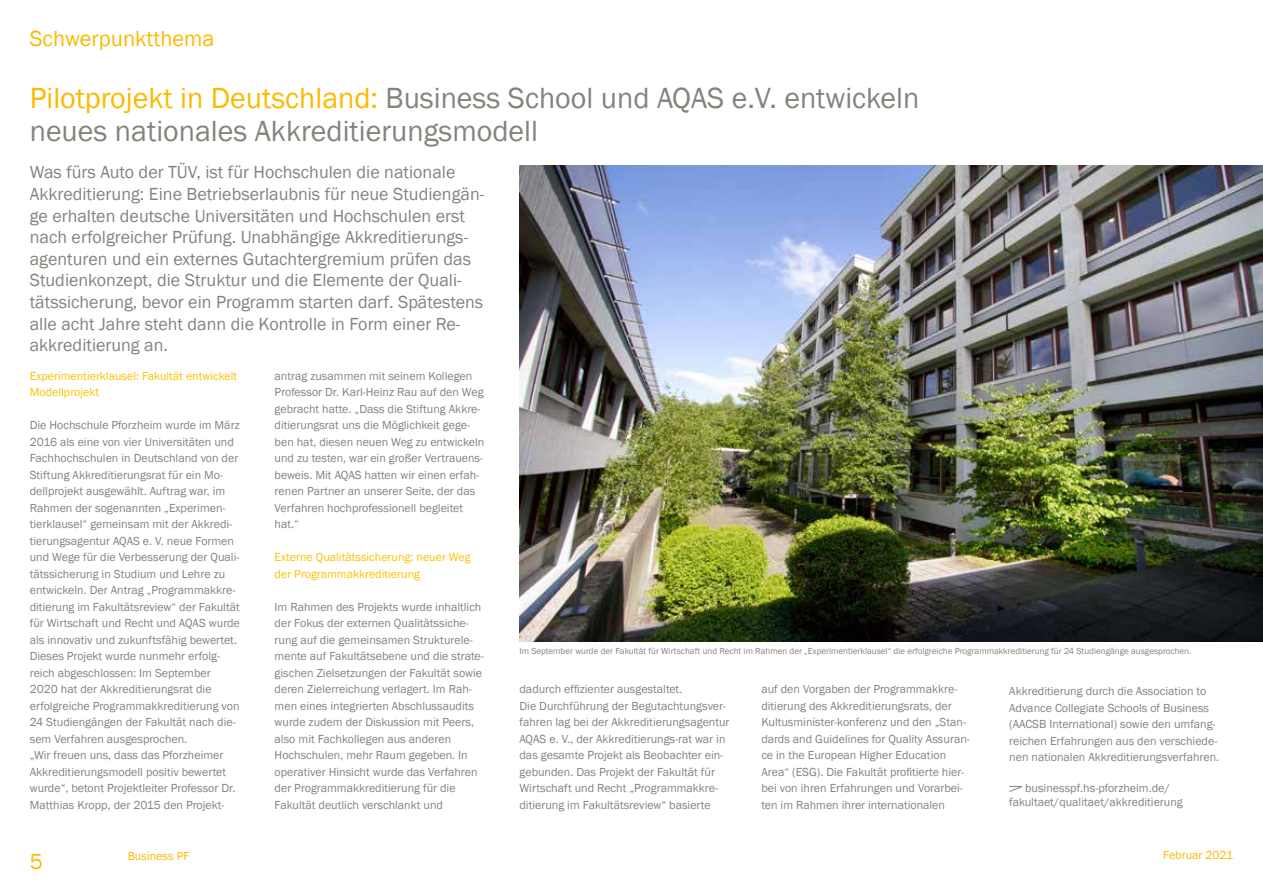
<style>
.page{position:relative;width:1263px;height:893px;background:#fff}
.page>*{position:absolute;margin:0;border:0;box-sizing:border-box;transform-origin:0 0}
.t1{font:30px/33px "Franklin Gothic";color:#86827c}
.t2{font:22.5px "Franklin Gothic";color:#fbba00}
.t3{font:18px/21.6px "Franklin Gothic";color:#86827c}
.t4{font:12px/16.5px "Franklin Gothic";color:#86827c}
.t5{font:12px/16.5px "Franklin Gothic";color:#fdc300}
.t6{font:12px "Franklin Gothic";color:#fbba00}
.t7{font:9px "Franklin Gothic";color:#86827c}
.s1{color:#fbba00}
</style>
<div class="page">
<img style="left:519px;top:166px;width:744px;height:475px">
<svg style="left:1009px;top:786px;width:13px;height:6px"></svg>
<h2 class="t2" style="left:30px;top:24px;width:186px">Schwerpunktthema</h2>
<h1 class="t1" style="left:30px;top:82px;width:891px"><span class="s1">Pilotprojekt in Deutschland:</span> Business School und AQAS e.V. entwickeln neues nationales Akkreditierungsmodell</h1>
<p class="t3" style="left:30px;top:162px;width:456px">Was fürs Auto der TÜV, ist für Hochschulen die nationale Akkreditierung: Eine Betriebserlaubnis für neue Studiengän&shy;ge erhalten deutsche Universitäten und Hochschulen erst nach erfolgreicher Prüfung. Unabhängige Akkreditierungs&shy;agenturen und ein externes Gutachtergremium prüfen das Studienkonzept, die Struktur und die Elemente der Quali&shy;tätssicherung, bevor ein Programm starten darf. Spätestens alle acht Jahre steht dann die Kontrolle in Form einer Re&shy;akkreditierung an.</p>
<p class="t5" style="left:30px;top:368px;width:209px">Experimentierklausel: Fakultät entwickelt<br>Modellprojekt</p>
<p class="t4" style="left:30px;top:417px;width:212px">Die Hochschule Pforzheim wurde im März 2016 als eine von vier Universitäten und Fachhochschulen in Deutschland von der Stiftung Akkreditierungsrat für ein Mo&shy;dellprojekt ausgewählt. Auftrag war, im Rahmen der sogenannten „Experimen&shy;tierklausel“ gemeinsam mit der Akkredi&shy;tierungsagentur AQAS e. V. neue Formen und Wege für die Verbesserung der Quali&shy;tätssicherung in Studium und Lehre zu entwickeln. Der Antrag „Programmakkre&shy;ditierung im Fakultätsreview“ der Fakultät für Wirtschaft und Recht und AQAS wurde als innovativ und zukunftsfähig bewertet.<br>Dieses Projekt wurde nunmehr erfolg&shy;reich abgeschlossen: Im September 2020 hat der Akkreditierungsrat die erfolgreiche Programmakkreditierung von 24 Studiengängen der Fakultät nach die&shy;sem Verfahren ausgesprochen.<br>„Wir freuen uns, dass das Pforzheimer Akkreditierungsmodell positiv bewertet wurde“, betont Projektleiter Professor Dr.<br>Matthias Kropp, der 2015 den Projekt-</p>
<p class="t4" style="left:275px;top:368px;width:211px">antrag zusammen mit seinem Kollegen Professor Dr. Karl-Heinz Rau auf den Weg gebracht hatte. „Dass die Stiftung Akkre&shy;ditierungsrat uns die Möglichkeit gege&shy;ben hat, diesen neuen Weg zu entwickeln und zu testen, war ein großer Vertrauens&shy;beweis. Mit AQAS hatten wir einen erfah&shy;renen Partner an unserer Seite, der das Verfahren hochprofessionell begleitet hat.“</p>
<p class="t5" style="left:275px;top:549px;width:197px">Externe Qualitätssicherung: neuer Weg der Programmakkreditierung</p>
<p class="t4" style="left:275px;top:599px;width:211px">Im Rahmen des Projekts wurde inhaltlich der Fokus der externen Qualitätssiche&shy;rung auf die gemeinsamen Strukturele&shy;mente auf Fakultätsebene und die strate&shy;gischen Zielsetzungen der Fakultät sowie deren Zielerreichung verlagert. Im Rah&shy;men eines integrierten Abschlussaudits wurde zudem der Diskussion mit Peers, also mit Fachkollegen aus anderen Hochschulen, mehr Raum gegeben. In operativer Hinsicht wurde das Verfahren der Programmakkreditierung für die Fakultät deutlich verschlankt und</p>
<p class="t7" style="left:519px;top:645px;width:673px">Im September wurde der Fakultät für Wirtschaft und Recht im Rahmen der „Experimentierklausel“ die erfolgreiche Programmakkreditierung für 24 Studiengänge ausgesprochen.</p>
<p class="t4" style="left:1009px;top:683px;width:211px">Akkreditierung durch die Association to Advance Collegiate Schools of Business (AACSB International) sowie den umfang&shy;reichen Erfahrungen aus den verschiede&shy;nen nationalen Akkreditierungsverfahren.</p>
<p class="t4" style="left:1009px;top:781px;width:175px;line-height:14.4px;text-align:center">businesspf.hs-pforzheim.de/ fakultaet/qualitaet/akkreditierung</p>
<p class="t4" style="left:519px;top:681px;width:212px">dadurch effizienter ausgestaltet.<br>Die Durchführung der Begutachtungsver&shy;fahren lag bei der Akkreditierungsagentur AQAS e. V., der Akkreditierungs-rat war in das gesamte Projekt als Beobachter ein&shy;gebunden. Das Projekt der Fakultät für Wirtschaft und Recht „Programmakkre&shy;ditierung im Fakultätsreview“ basierte</p>
<p class="t4" style="left:761px;top:681px;width:210px">auf den Vorgaben der Programmakkre&shy;ditierung des Akkreditierungsrats, der Kultusminister-konferenz und den „Stan&shy;dards and Guidelines for Quality Assuran&shy;ce in the European Higher Education Area“ (ESG). Die Fakultät profitierte hier&shy;bei von ihren Erfahrungen und Vorarbei&shy;ten im Rahmen ihrer internationalen</p>
<h2 class="t2" style="left:30px;top:847px;width:15px">5</h2>
<p class="t6" style="left:1163px;top:847px;width:72px">Februar 2021</p>
<p class="t6" style="left:128px;top:849px;width:63px">Business PF</p>
</div>
